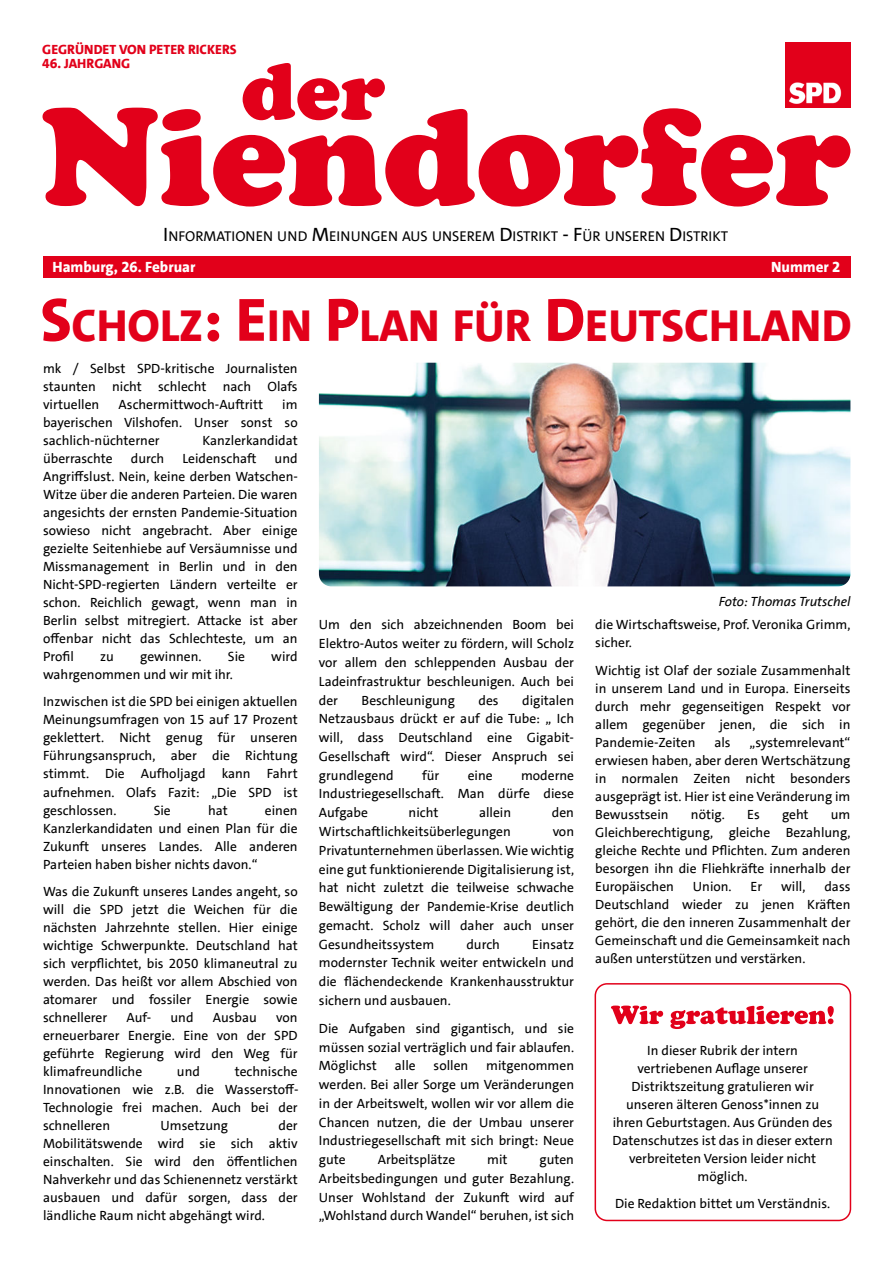
<style>
.page{position:relative;width:893px;height:1263px;background:#fff}
.page>*{position:absolute;margin:0;border:0;box-sizing:border-box;transform-origin:0 0}
.t1{font:800 45.45px "SPD The Sans";color:#e2001a}
.t2{font:800 15px "SPD The Sans";color:#fff}
.t3{font:14.4px "SPD The Sans";color:#000}
.t4{font:13.5px/18px "SPD The Sans";color:#000;text-align:justify}
.t5{font:800 13.5px "SPD The Sans Versal";color:#e2001a}
.t6{font:italic 13.5px "SPD The Sans";color:#000}
.s1{font-size:19.5px}
.s2{font-size:61.65px}
</style>
<div class="page">
<svg style="left:43px;top:63px;width:807px;height:144px"></svg>
<div style="left:43px;top:256px;width:807px;height:21px;background:#e2001a"></div>
<img style="left:785px;top:43px;width:65px;height:65px">
<div style="left:595px;top:983px;width:256px;height:238px;border:2px solid #e2001a;border-radius:12px"></div>
<svg style="left:611px;top:1005px;width:52px;height:19px"></svg>
<svg style="left:670px;top:1006px;width:164px;height:23px"></svg>
<img style="left:319px;top:363px;width:531px;height:223px;border-radius:13px">
<p class="t5" style="left:42px;top:44px;width:196px">GEGRÜNDET VON PETER RICKERS</p>
<p class="t5" style="left:42px;top:58px;width:89px">46. JAHRGANG</p>
<p class="t3" style="left:163px;top:231px;width:566px"><span class="s1">I</span>NFORMATIONEN UND <span class="s1">M</span>EINUNGEN AUS UNSEREM <span class="s1">D</span>ISTRIKT <span class="s1">- F</span>ÜR UNSEREN <span class="s1">D</span>ISTRIKT</p>
<p class="t2" style="left:53px;top:261px;width:144px">Hamburg, 26. Februar</p>
<p class="t2" style="left:771px;top:261px;width:71px">Nummer 2</p>
<h1 class="t1" style="left:40px;top:307px;width:813px"><span class="s2">S</span>CHOLZ<span class="s2">: E</span>IN <span class="s2">P</span>LAN FÜR <span class="s2">D</span>EUTSCHLAND</h1>
<p class="t4" style="left:43px;top:360px;width:256px">mk / Selbst SPD-kritische Journalisten staunten nicht schlecht nach Olafs virtuellen</p>
<p class="t4" style="left:119px;top:396px;width:146px">Aschermittwoch-Auftritt</p>
<p class="t4" style="left:43px;top:396px;width:256px;text-indent:239px">im bayerischen Vilshofen. Unser sonst so sachlich-nüchterner</p>
<p class="t4" style="left:202px;top:432px;width:97px">Kanzlerkandidat</p>
<p class="t4" style="left:43px;top:450px;width:71px">überraschte</p>
<p class="t4" style="left:131px;top:450px;width:35px">durch</p>
<p class="t4" style="left:183px;top:450px;width:75px">Leidenschaft</p>
<p class="t4" style="left:43px;top:450px;width:256px;text-indent:232px">und Angriffslust. Nein, keine derben Watschen-Witze über die anderen Parteien. Die waren angesichts der ernsten Pandemie-Situation sowieso nicht angebracht. Aber einige gezielte Seitenhiebe auf Versäumnisse und Missmanagement in Berlin und in den Nicht-SPD-regierten Ländern verteilte er schon. Reichlich gewagt, wenn man in Berlin selbst mitregiert. Attacke ist aber offenbar nicht das Schlechteste, um an Profil</p>
<p class="t4" style="left:100px;top:649px;width:15px">zu</p>
<p class="t4" style="left:140px;top:649px;width:63px">gewinnen.</p>
<p class="t4" style="left:228px;top:649px;width:19px">Sie</p>
<p class="t4" style="left:271px;top:649px;width:28px">wird</p>
<p class="t4" style="left:43px;top:662px;width:256px;line-height:27px">wahrgenommen und wir mit ihr.<br>Inzwischen ist die SPD bei einigen aktuellen</p>
<p class="t4" style="left:43px;top:712px;width:256px">Meinungsumfragen von 15 auf 17 Prozent geklettert. Nicht genug für unseren Führungsanspruch, aber die Richtung stimmt. Die Aufholjagd kann Fahrt aufnehmen. Olafs Fazit: „Die SPD ist geschlossen.</p>
<p class="t4" style="left:154px;top:802px;width:19px">Sie</p>
<p class="t4" style="left:208px;top:802px;width:21px">hat</p>
<p class="t4" style="left:43px;top:802px;width:256px;text-indent:222px">einen Kanzlerkandidaten und einen Plan für die Zukunft unseres Landes. Alle anderen Parteien haben bisher nichts davon.“</p>
<p class="t4" style="left:43px;top:883px;width:256px">Was die Zukunft unseres Landes angeht, so will die SPD jetzt die Weichen für die nächsten Jahrzehnte stellen. Hier einige wichtige Schwerpunkte. Deutschland hat sich verpflichtet, bis 2050 klimaneutral zu werden. Das heißt vor allem Abschied von atomarer und fossiler Energie sowie schnellerer</p>
<p class="t4" style="left:127px;top:1010px;width:26px">Auf-</p>
<p class="t4" style="left:171px;top:1010px;width:25px">und</p>
<p class="t4" style="left:213px;top:1010px;width:46px">Ausbau</p>
<p class="t4" style="left:43px;top:1010px;width:256px;text-indent:233px">von erneuerbarer Energie. Eine von der SPD geführte Regierung wird den Weg für klimafreundliche</p>
<p class="t4" style="left:43px;top:1064px;width:257px;text-indent:192px">technische Innovationen wie z.B. die Wasserstoff-Technologie frei machen. Auch bei der schnelleren</p>
<p class="t4" style="left:177px;top:1064px;width:25px">und</p>
<p class="t4" style="left:43px;top:1118px;width:256px;text-indent:235px">der Mobilitätswende wird sie sich aktiv einschalten. Sie wird den öffentlichen Nahverkehr und das Schienennetz verstärkt ausbauen und dafür sorgen, dass der ländliche Raum nicht abgehängt wird.</p>
<p class="t4" style="left:161px;top:1118px;width:69px">Umsetzung</p>
<p class="t4" style="left:319px;top:617px;width:257px;line-height:18.8px">Um den sich abzeichnenden Boom bei Elektro-Autos weiter zu fördern, will Scholz vor allem den schleppenden Ausbau der Ladeinfrastruktur beschleunigen. Auch bei der</p>
<p class="t4" style="left:319px;top:692px;width:257px;line-height:18.8px;text-indent:203px">digitalen Netzausbaus drückt er auf die Tube: „ Ich will, dass Deutschland eine Gigabit-Gesellschaft wird“. Dieser Anspruch sei grundlegend</p>
<p class="t4" style="left:362px;top:692px;width:95px">Beschleunigung</p>
<p class="t4" style="left:478px;top:692px;width:22px">des</p>
<p class="t4" style="left:422px;top:767px;width:19px">für</p>
<p class="t4" style="left:468px;top:767px;width:26px">eine</p>
<p class="t4" style="left:319px;top:767px;width:257px;line-height:18.8px;text-indent:202px">moderne Industriegesellschaft. Man dürfe diese Aufgabe</p>
<p class="t4" style="left:409px;top:805px;width:31px">nicht</p>
<p class="t4" style="left:479px;top:805px;width:34px">allein</p>
<p class="t4" style="left:552px;top:805px;width:24px">den</p>
<p class="t4" style="left:319px;top:824px;width:193px">Wirtschaftlichkeitsüberlegungen</p>
<p class="t4" style="left:319px;top:823px;width:257px;line-height:18.8px;text-indent:234px">von Privatunternehmen überlassen. Wie wichtig eine gut funktionierende Digitalisierung ist, hat nicht zuletzt die teilweise schwache Bewältigung der Pandemie-Krise deutlich gemacht. Scholz will daher auch unser Gesundheitssystem</p>
<p class="t4" style="left:466px;top:936px;width:35px">durch</p>
<p class="t4" style="left:319px;top:936px;width:257px;line-height:18.8px;text-indent:213px">Einsatz modernster Technik weiter entwickeln und die flächendeckende Krankenhausstruktur sichern und ausbauen.</p>
<p class="t4" style="left:319px;top:1020px;width:257px;line-height:18.8px">Die Aufgaben sind gigantisch, und sie müssen sozial verträglich und fair ablaufen.<br>Möglichst</p>
<p class="t4" style="left:395px;top:1058px;width:22px">alle</p>
<p class="t4" style="left:434px;top:1058px;width:36px">sollen</p>
<p class="t4" style="left:319px;top:1058px;width:257px;line-height:18.8px;text-indent:167px">mitgenommen werden. Bei aller Sorge um Veränderungen in der Arbeitswelt, wollen wir vor allem die Chancen nutzen, die der Umbau unserer Industriegesellschaft mit sich bringt: Neue gute</p>
<p class="t4" style="left:378px;top:1152px;width:79px">Arbeitsplätze</p>
<p class="t4" style="left:487px;top:1152px;width:22px">mit</p>
<p class="t4" style="left:319px;top:1151px;width:257px;line-height:18.8px;text-indent:221px">guten Arbeitsbedingungen und guter Bezahlung.<br>Unser Wohlstand der Zukunft wird auf „Wohlstand durch Wandel“ beruhen, ist sich</p>
<p class="t6" style="left:719px;top:596px;width:133px">Foto: Thomas Trutschel</p>
<p class="t4" style="left:595px;top:617px;width:257px">die Wirtschaftsweise, Prof. Veronika Grimm, sicher.</p>
<p class="t4" style="left:595px;top:662px;width:257px">Wichtig ist Olaf der soziale Zusammenhalt in unserem Land und in Europa. Einerseits durch mehr gegenseitigen Respekt vor allem gegenüber jenen, die sich in Pandemie-Zeiten</p>
<p class="t4" style="left:595px;top:734px;width:257px;text-indent:154px">„systemrelevant“ erwiesen haben, aber deren Wertschätzung in normalen Zeiten nicht besonders ausgeprägt ist. Hier ist eine Veränderung im Bewusstsein</p>
<p class="t4" style="left:714px;top:734px;width:18px">als</p>
<p class="t4" style="left:691px;top:806px;width:36px">nötig.</p>
<p class="t4" style="left:747px;top:806px;width:14px">Es</p>
<p class="t4" style="left:782px;top:806px;width:28px">geht</p>
<p class="t4" style="left:595px;top:806px;width:257px;text-indent:236px">um Gleichberechtigung, gleiche Bezahlung, gleiche Rechte und Pflichten. Zum anderen besorgen ihn die Fliehkräfte innerhalb der Europäischen</p>
<p class="t4" style="left:595px;top:878px;width:257px;text-indent:229px">dass Deutschland wieder zu jenen Kräften gehört, die den inneren Zusammenhalt der Gemeinschaft und die Gemeinsamkeit nach außen unterstützen und verstärken.</p>
<p class="t4" style="left:693px;top:878px;width:40px">Union.</p>
<p class="t4" style="left:751px;top:878px;width:13px">Er</p>
<p class="t4" style="left:781px;top:878px;width:26px">will,</p>
<p class="t4" style="left:612px;top:1043px;width:222px;text-align:center">In dieser Rubrik der intern vertriebenen Auflage unserer<br>Distriktszeitung gratulieren wir unseren älteren Genoss*innen zu ihren Geburtstagen. Aus Gründen des<br>Datenschutzes ist das in dieser extern verbreiteten Version leider nicht möglich.</p>
<p class="t4" style="left:615px;top:1196px;width:217px">Die Redaktion bittet um Verständnis.</p>
</div>
